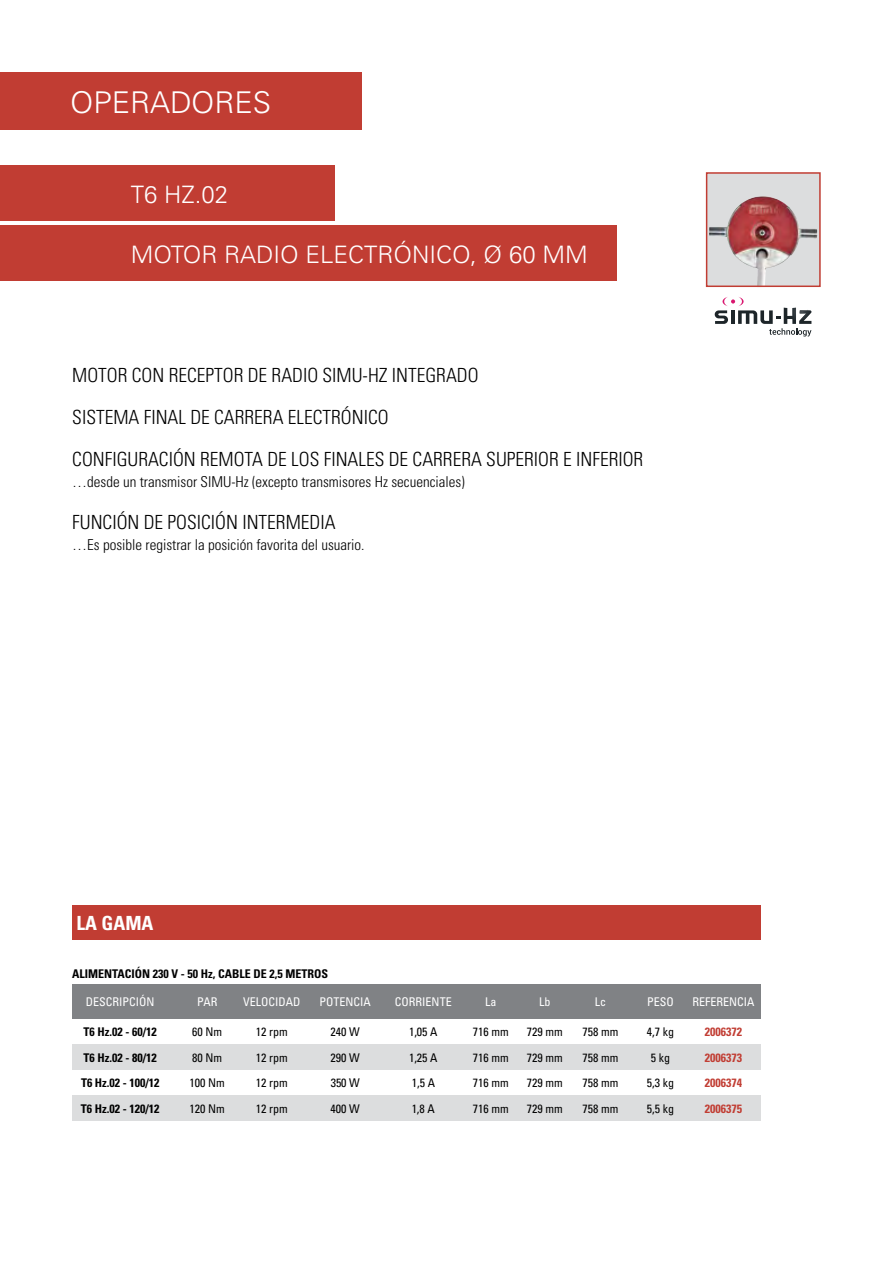
<style>
.page{position:relative;width:893px;height:1263px;background:#fff}
.page>*{position:absolute;margin:0;border:0;box-sizing:border-box;transform-origin:0 0}
.t1{font:300 30px "Univers";color:#fff}
.t2{font:300 24px "Univers";color:#fff}
.t3{font:300 condensed 19.5px/42px "Univers";color:#000}
.t4{font:700 condensed 19.5px "Univers";color:#fff}
.t5{font:300 condensed 15px "Univers";color:#000}
.t6{font:condensed 12px "Univers";color:#000}
.t7{font:700 condensed 12px "Univers";color:#000}
.t8{font:condensed 12px "Univers";color:#fff}
.t9{font:700 condensed 12px "Univers";color:#c13d33}
</style>
<div class="page">
<div style="left:0;top:225px;width:617px;height:56px;background:#c13d33"></div>
<div style="left:0;top:166px;width:335px;height:55px;background:#c13d33"></div>
<div style="left:0;top:72px;width:361px;height:58px;background:#c13d33"></div>
<div style="left:72px;top:906px;width:689px;height:34px;background:#c13d33"></div>
<div style="left:72px;top:984px;width:689px;height:34px;background:#808285"></div>
<div style="left:72px;top:1044px;width:689px;height:25px;background:#dcddde"></div>
<div style="left:72px;top:1095px;width:689px;height:25px;background:#dcddde"></div>
<div style="left:707px;top:173px;width:113px;height:113px;background:#dcddde"></div>
<img style="left:709px;top:196px;width:109px;height:88px">
<div style="left:706px;top:172px;width:115px;height:115px;border:2px solid #c13d33"></div>
<svg style="left:715px;top:297px;width:97px;height:39px"></svg>
<h1 class="t1" style="left:70px;top:84px;width:203px">OPERADORES</h1>
<p class="t2" style="left:131px;top:180px;width:99px">T6 HZ.02</p>
<p class="t2" style="left:131px;top:240px;width:458px">MOTOR RADIO ELECTRÓNICO, Ø 60 MM</p>
<p class="t3" style="left:72px;top:354px;width:573px">MOTOR CON RECEPTOR DE RADIO SIMU-HZ INTEGRADO<br>SISTEMA FINAL DE CARRERA ELECTRÓNICO<br>CONFIGURACIÓN REMOTA DE LOS FINALES DE CARRERA SUPERIOR E INFERIOR</p>
<p class="t5" style="left:72px;top:473px;width:394px">…desde un transmisor SIMU-Hz (excepto transmisores Hz secuenciales)</p>
<p class="t3" style="left:72px;top:501px;width:265px">FUNCIÓN DE POSICIÓN INTERMEDIA</p>
<p class="t5" style="left:72px;top:536px;width:294px">…Es posible registrar la posición favorita del usuario.</p>
<p class="t4" style="left:77px;top:911px;width:78px">LA GAMA</p>
<p class="t7" style="left:72px;top:967px;width:257px">ALIMENTACIÓN 230 V - 50 Hz, CABLE DE 2,5 METROS</p>
<p class="t8" style="left:86px;top:994px;width:70px">DESCRIPCIÓN</p>
<p class="t8" style="left:197px;top:994px;width:22px">PAR</p>
<p class="t8" style="left:243px;top:994px;width:59px">VELOCIDAD</p>
<p class="t8" style="left:320px;top:994px;width:53px">POTENCIA</p>
<p class="t8" style="left:395px;top:994px;width:58px">CORRIENTE</p>
<p class="t8" style="left:485px;top:994px;width:13px">La</p>
<p class="t8" style="left:539px;top:994px;width:13px">Lb</p>
<p class="t8" style="left:595px;top:994px;width:13px">Lc</p>
<p class="t8" style="left:647px;top:994px;width:28px">PESO</p>
<p class="t8" style="left:692px;top:994px;width:64px">REFERENCIA</p>
<p class="t7" style="left:84px;top:1024px;width:75px">T6 Hz.02 - 60/12</p>
<p class="t6" style="left:192px;top:1024px;width:31px">60 Nm</p>
<p class="t6" style="left:256px;top:1024px;width:33px">12 rpm</p>
<p class="t6" style="left:331px;top:1024px;width:31px">240 W</p>
<p class="t6" style="left:409px;top:1024px;width:30px">1,05 A</p>
<p class="t6" style="left:473px;top:1024px;width:37px">716 mm</p>
<p class="t6" style="left:527px;top:1024px;width:37px">729 mm</p>
<p class="t6" style="left:582px;top:1024px;width:37px">758 mm</p>
<p class="t6" style="left:647px;top:1024px;width:29px">4,7 kg</p>
<p class="t9" style="left:705px;top:1024px;width:39px">2006372</p>
<p class="t7" style="left:84px;top:1050px;width:75px">T6 Hz.02 - 80/12</p>
<p class="t6" style="left:192px;top:1050px;width:31px">80 Nm</p>
<p class="t6" style="left:256px;top:1050px;width:33px">12 rpm</p>
<p class="t6" style="left:331px;top:1050px;width:31px">290 W</p>
<p class="t6" style="left:409px;top:1050px;width:30px">1,25 A</p>
<p class="t6" style="left:473px;top:1050px;width:37px">716 mm</p>
<p class="t6" style="left:527px;top:1050px;width:37px">729 mm</p>
<p class="t6" style="left:582px;top:1050px;width:37px">758 mm</p>
<p class="t6" style="left:651px;top:1050px;width:21px">5 kg</p>
<p class="t9" style="left:705px;top:1050px;width:39px">2006373</p>
<p class="t7" style="left:81px;top:1075px;width:80px">T6 Hz.02 - 100/12</p>
<p class="t6" style="left:190px;top:1075px;width:37px">100 Nm</p>
<p class="t6" style="left:256px;top:1075px;width:33px">12 rpm</p>
<p class="t6" style="left:331px;top:1075px;width:31px">350 W</p>
<p class="t6" style="left:412px;top:1075px;width:25px">1,5 A</p>
<p class="t6" style="left:473px;top:1075px;width:37px">716 mm</p>
<p class="t6" style="left:527px;top:1075px;width:37px">729 mm</p>
<p class="t6" style="left:582px;top:1075px;width:37px">758 mm</p>
<p class="t6" style="left:647px;top:1075px;width:29px">5,3 kg</p>
<p class="t9" style="left:705px;top:1075px;width:39px">2006374</p>
<p class="t7" style="left:81px;top:1101px;width:80px">T6 Hz.02 - 120/12</p>
<p class="t6" style="left:190px;top:1101px;width:37px">120 Nm</p>
<p class="t6" style="left:256px;top:1101px;width:33px">12 rpm</p>
<p class="t6" style="left:331px;top:1101px;width:31px">400 W</p>
<p class="t6" style="left:412px;top:1101px;width:25px">1,8 A</p>
<p class="t6" style="left:473px;top:1101px;width:37px">716 mm</p>
<p class="t6" style="left:527px;top:1101px;width:37px">729 mm</p>
<p class="t6" style="left:582px;top:1101px;width:37px">758 mm</p>
<p class="t6" style="left:647px;top:1101px;width:29px">5,5 kg</p>
<p class="t9" style="left:705px;top:1101px;width:39px">2006375</p>
</div>
